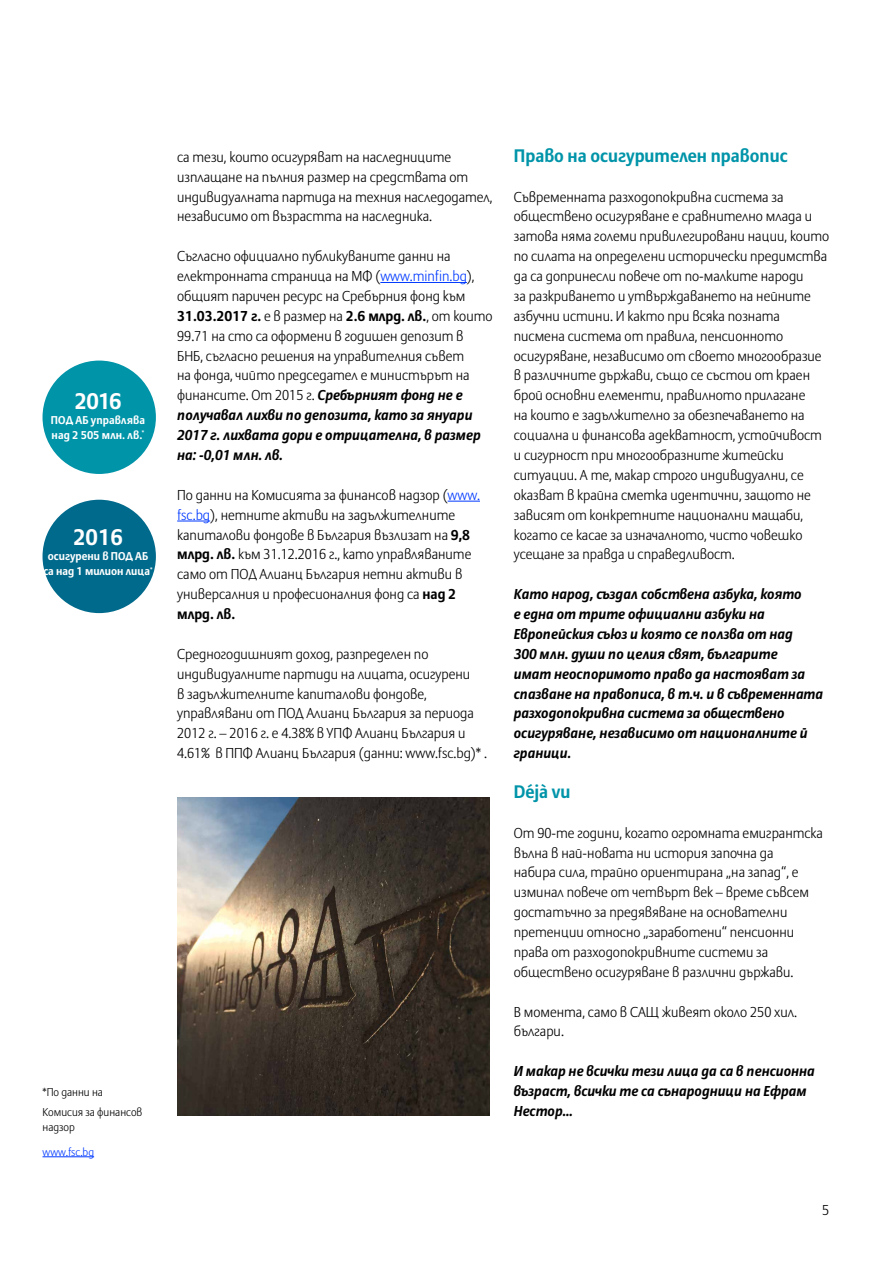
<style>
.page{position:relative;width:893px;height:1263px;background:#fff}
.page>*{position:absolute;margin:0;border:0;box-sizing:border-box;transform-origin:0 0}
.t1{font:22.5px "Allianz Sans Bold Cyr";letter-spacing:-.01em;color:#fff}
.t2{font:18px "Allianz Sans Bold Cyr";color:#0094a9}
.t3{font:14.25px/20px "Allianz Sans Light Cyr";color:#000}
.t4{font:italic 700 14.25px/20px "Allianz Sans";color:#000}
.t5{font:14.25px "Allianz Sans Bold Cyr";color:#000}
.t6{font:300 14.25px "Allianz Sans";color:#000}
.t7{font:11.25px/14.9px "Allianz Sans Bold Cyr";color:#fff}
.t8{font:11.25px/20px "Allianz Sans Light Cyr";color:#000}
.t9{font:11.25px "Allianz Sans Light Cyr";color:#0039ff}
.s1{color:#0039ff}
.s2{font-family:"Allianz Sans Light Cyr"}
.s3{font-family:"Allianz Sans";font-weight:700;font-style:italic}
.s4{font-family:"Allianz Sans Bold Cyr"}
</style>
<div class="page">
<hr style="left:380px;top:282px;width:87px;height:1px;background:#0039ff">
<hr style="left:448px;top:501px;width:32px;height:1px;background:#0039ff">
<hr style="left:177px;top:521px;width:33px;height:1px;background:#0039ff">
<img style="left:177px;top:798px;width:312px;height:318px">
<hr style="left:43px;top:1156px;width:51px;height:1px;background:#0039ff">
<div style="left:43px;top:361px;width:113px;height:113px;background:#0094a9;border-radius:50%"></div>
<div style="left:43px;top:500px;width:113px;height:113px;background:#006a8c;border-radius:50%"></div>
<h1 class="t1" style="left:74px;top:387px;width:49px">2016</h1>
<p class="t7" style="left:51px;top:413px;width:96px">ПОД АБ управлява над 2 505 млн. лв.<sup>*</sup></p>
<h1 class="t1" style="left:73px;top:523px;width:51px">2016</h1>
<p class="t7" style="left:43px;top:549px;width:111px;text-align:center">осигурени в ПОД АБ са над 1 милион лица<sup>*</sup></p>
<p class="t8" style="left:43px;top:1083px;width:101px">*По данни на<br>Комисия за финансов</p>
<p class="t8" style="left:43px;top:1117px;width:34px">надзор</p>
<p class="t9" style="left:43px;top:1145px;width:53px">www.fsc.bg</p>
<p class="t3" style="left:177px;top:147px;width:317px">са тези, които осигуряват на наследниците изплащане на пълния размер на средствата от индивидуалната партида на техния наследодател, независимо от възрастта на наследника.</p>
<p class="t3" style="left:177px;top:247px;width:299px">Съгласно официално публикуваните данни на електронната страница на МФ (<span class="s1">www.minfin.bg</span>), общият паричен ресурс на Сребърния фонд към</p>
<p class="t5" style="left:177px;top:307px;width:317px">31.03.2017 г. <span class="s2">е в размер на</span> 2.6 млрд. лв.<span class="s2">, от които</span></p>
<p class="t3" style="left:177px;top:326px;width:294px">99.71 на сто са оформени в годишен депозит в БНБ, съгласно решения на управителния съвет на фонда, чийто председател е министърът на финансите. От 2015 г. <span class="s3">Сребърният фонд не е</span></p>
<p class="t4" style="left:177px;top:406px;width:305px">получавал лихви по депозита, като за януари<br>2017 г. лихвата дори е отрицателна, в размер на: -0,01 млн. лв.</p>
<p class="t3" style="left:177px;top:485px;width:304px">По данни на Комисията за финансов надзор (<span class="s1">www. fsc.bg</span>), нетните активи на задължителните капиталови фондове в България възлизат на <span class="s4">9,8 млрд. лв.</span> към 31.12.2016 г., като управляваните само от ПОД Алианц България нетни активи в универсалния и професионалния фонд са <span class="s4">над 2</span></p>
<p class="t5" style="left:177px;top:605px;width:60px">млрд. лв.</p>
<p class="t3" style="left:177px;top:644px;width:311px">Средногодишният доход, разпределен по индивидуалните партиди на лицата, осигурени<br>в задължителните капиталови фондове, управлявани от ПОД Алианц България за периода 2012 г. – 2016 г. е 4.38% в УПФ Алианц България и 4.61% в ППФ Алианц България (данни: www.fsc.bg)* .</p>
<p class="t2" style="left:514px;top:144px;width:275px">Право на осигурителен правопис</p>
<p class="t3" style="left:514px;top:187px;width:317px">Съвременната разходопокривна система за обществено осигуряване е сравнително млада и затова няма големи привилегировани нации, които по силата на определени исторически предимства да са допринесли повече от по-малките народи<br>за разкриването и утвърждаването на нейните азбучни истини. И както при всяка позната писмена система от правила, пенсионното осигуряване, независимо от своето многообразие в различните държави, също се състои от краен брой основни елементи, правилното прилагане<br>на които е задължително за обезпечаването на социална и финансова адекватност, устойчивост и сигурност при многообразните житейски ситуации. А те, макар строго индивидуални, се оказват в крайна сметка идентични, защото не зависят от конкретните национални мащаби, когато се касае за изначалното, чисто човешко усещане за правда и справедливост.</p>
<p class="t4" style="left:514px;top:585px;width:311px">Като народ, създал собствена азбука, която<br>е една от трите официални азбуки на Европейския съюз и която се ползва от над<br>300 млн. души по целия свят, българите<br>имат неоспоримото право да настояват за спазване на правописа, в т.ч. и в съвременната разходопокривна система за обществено осигуряване, независимо от националните й граници.</p>
<p class="t2" style="left:514px;top:780px;width:58px">Déjà vu</p>
<p class="t3" style="left:514px;top:823px;width:311px">От 90-те години, когато огромната емигрантска вълна в най-новата ни история започна да<br>набира сила, трайно ориентирана „на запад“, е изминал повече от четвърт век – време съвсем достатъчно за предявяване на основателни претенции относно „заработени“ пенсионни права от разходопокривните системи за обществено осигуряване в различни държави.</p>
<p class="t3" style="left:514px;top:1002px;width:285px">В момента, само в САЩ живеят около 250 хил. българи.</p>
<p class="t4" style="left:514px;top:1061px;width:303px">И макар не всички тези лица да са в пенсионна възраст, всички те са сънародници на Ефрам<br>Нестор...</p>
<p class="t6" style="left:822px;top:1202px;width:9px">5</p>
</div>
